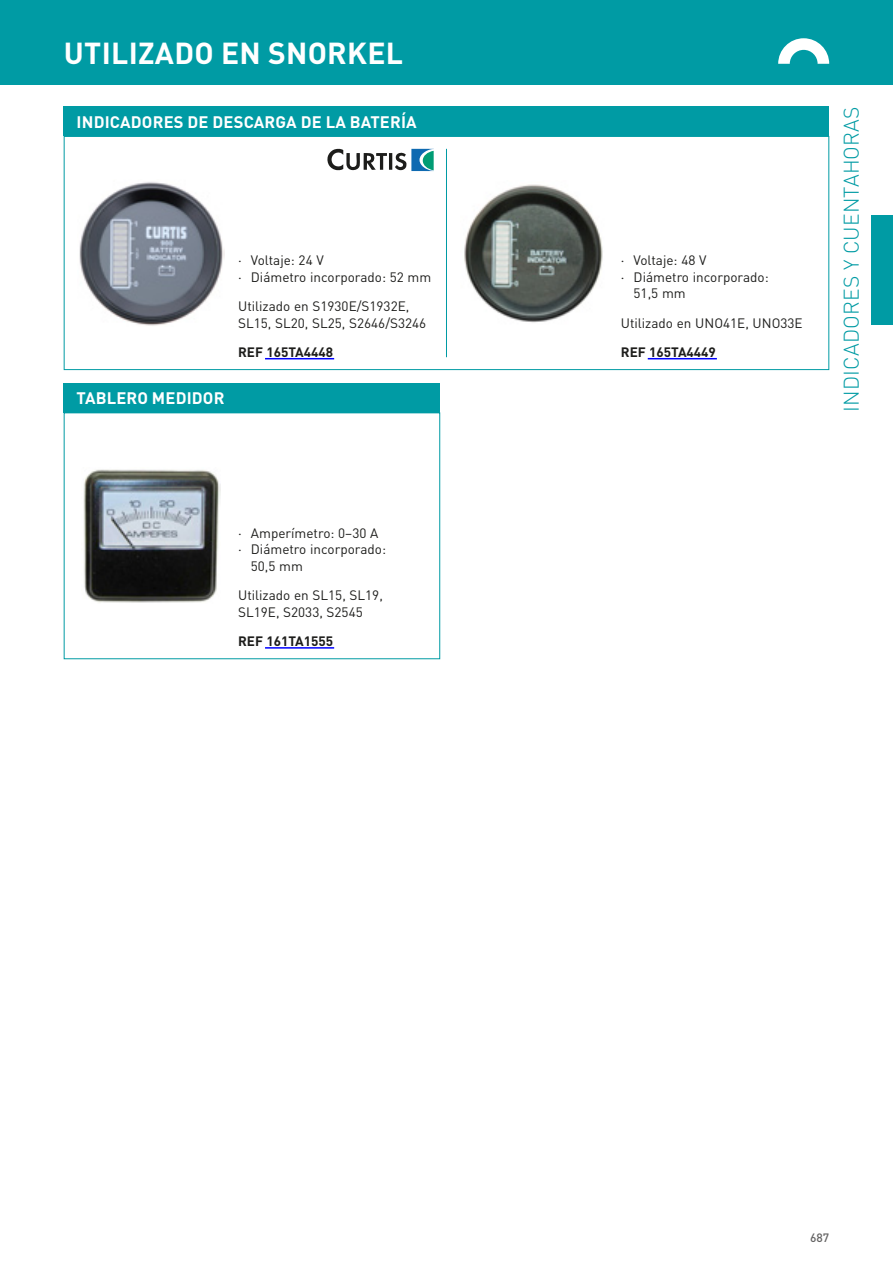
<style>
.page{position:relative;width:893px;height:1263px;background:#fff}
.page>*{position:absolute;margin:0;border:0;box-sizing:border-box;transform-origin:0 0}
.t1{font:700 30px "TVH Pro";letter-spacing:.01em;color:#fff}
.t2{font:300 21px "TVH Pro";letter-spacing:.01em;color:#009ba4}
._1_product_title{font:700 16.5px "TVH Pro";letter-spacing:.01em;color:#fff}
._6_bullets_level_1{font:13.5px/16.5px "TVH Pro";color:#1d1d1b}
._5_used_on{font:13.5px/16.5px "TVH Pro";color:#1d1d1b}
._7_REFs{font:700 13.5px "TVH Pro";color:#1d1d1b}
.t3{font:500 12px "TVH Pro";color:#646363}
</style>
<div class="page">
<div style="left:64px;top:136px;width:765px;height:234px;background:#fff;border:1px solid #009ba4"></div>
<div style="left:0;top:0;width:893px;height:85px;background:#009ba4"></div>
<div style="left:872px;top:216px;width:21px;height:109px;background:#009ba4"></div>
<svg style="left:778px;top:38px;width:51px;height:26px"></svg>
<hr style="left:446px;top:149px;width:1px;height:208px;background:#009ba4">
<div style="left:64px;top:106px;width:765px;height:30px;background:#009ba4"></div>
<img style="left:464px;top:184px;width:139px;height:139px">
<div style="left:64px;top:412px;width:376px;height:247px;border:1px solid #009ba4"></div>
<div style="left:64px;top:383px;width:376px;height:29px;background:#009ba4"></div>
<img style="left:83px;top:469px;width:137px;height:134px">
<img style="left:79px;top:182px;width:145px;height:144px">
<svg style="left:327px;top:149px;width:107px;height:22px"></svg>
<hr style="left:648px;top:358px;width:69px;height:1px;background:#00f">
<hr style="left:265px;top:358px;width:69px;height:1px;background:#00f">
<hr style="left:265px;top:647px;width:69px;height:2px;background:#00f">
<h1 class="t1" style="left:64px;top:28px;width:341px">UTILIZADO EN SNORKEL</h1>
<p class="_1_product_title" style="left:77px;top:108px;width:66px">INDICADORES</p>
<p class="_1_product_title" style="left:188px;top:108px;width:36px">DE DESC</p>
<p class="_1_product_title" style="left:254px;top:108px;width:164px">ARGA DE LA BATER ÍA</p>
<p class="_1_product_title" style="left:77px;top:384px;width:41px">TABLERO</p>
<p class="_1_product_title" style="left:152px;top:384px;width:12px">MED</p>
<p class="_1_product_title" style="left:187px;top:384px;width:17px">IDOR</p>
<p class="_6_bullets_level_1" style="left:238px;top:251px;width:87px">• Voltaje: 24 V</p>
<p class="_6_bullets_level_1" style="left:238px;top:267px;width:195px">• Diámetro incorporado: 52 mm</p>
<p class="_5_used_on" style="left:238px;top:297px;width:190px">Utilizado en S1930E/S1932E,<br>SL15, SL20, SL25, S2646/S3246</p>
<p class="_7_REFs" style="left:238px;top:341px;width:97px">RE F 165TA4448</p>
<p class="_6_bullets_level_1" style="left:238px;top:523px;width:142px">• Amperímetro: 0–30 A</p>
<p class="_6_bullets_level_1" style="left:251px;top:540px;width:137px;text-indent:-13px">• Diámetro incorporado:<br>50,5 mm</p>
<p class="_5_used_on" style="left:238px;top:586px;width:146px">Utilizado en SL15, SL19,<br>SL19E, S2033, S2545</p>
<p class="_7_REFs" style="left:238px;top:630px;width:97px">REF 161TA1555</p>
<p class="_6_bullets_level_1" style="left:621px;top:251px;width:87px">• Voltaje: 48 V</p>
<p class="_6_bullets_level_1" style="left:634px;top:267px;width:137px;text-indent:-13px">• Diámetro incorporado:<br>51,5 mm</p>
<p class="_5_used_on" style="left:621px;top:313px;width:183px">Utilizado en UNO41E, UNO33E</p>
<p class="_7_REFs" style="left:621px;top:341px;width:97px">RE F 165TA4449</p>
<h2 class="t2" style="left:835px;top:412px;width:307px;rotate:-90deg">In dicadores y cuentahoras</h2>
<p class="t3" style="left:810px;top:1228px;width:21px">687</p>
</div>
